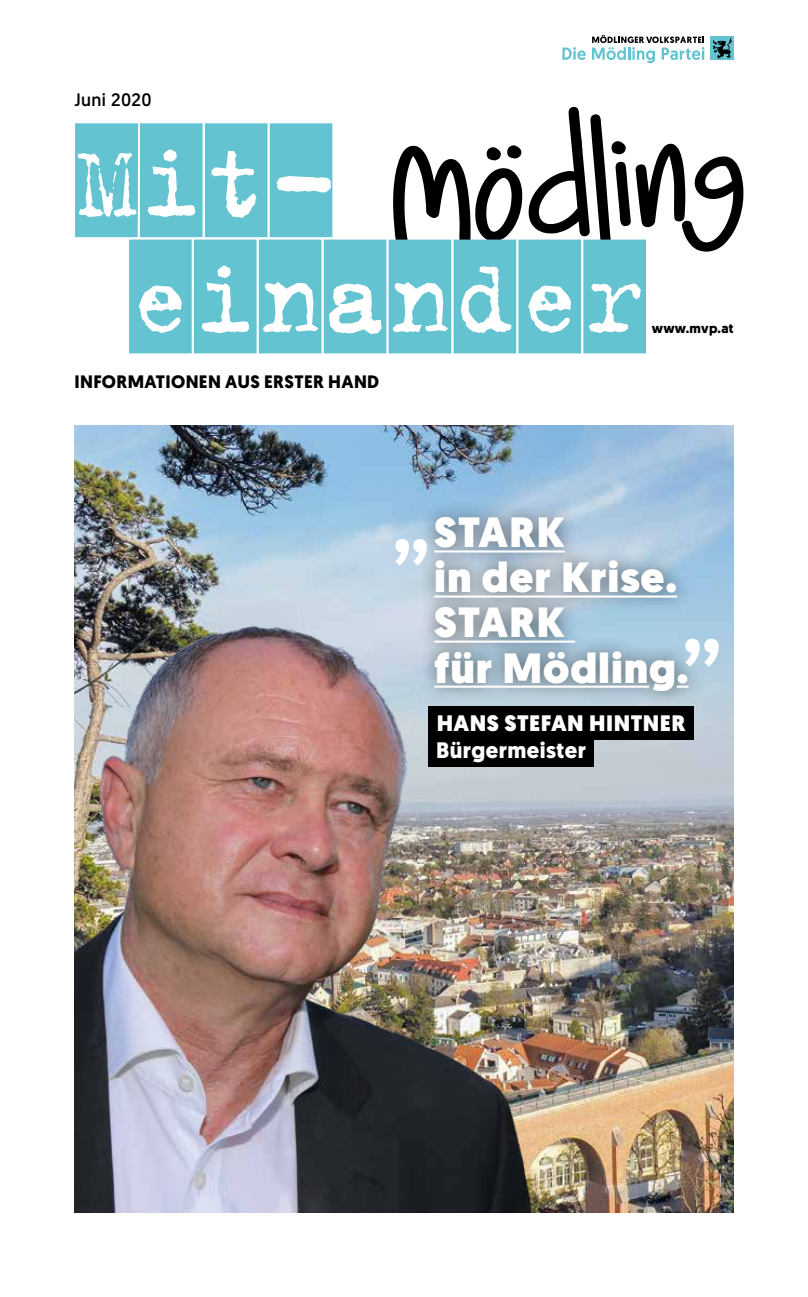
<style>
.page{position:relative;width:808px;height:1297px;background:#fff}
.page>*{position:absolute;margin:0;border:0;box-sizing:border-box;transform-origin:0 0}
.t1{font:900 42.3px/45px "Geomanist";letter-spacing:.02em;color:#fff}
.t2{font:900 22.35px "Geomanist";letter-spacing:.02em;color:#fff}
.t3{font:700 22.35px "Geomanist";letter-spacing:.02em;color:#fff}
.t4{font:700 18px "Geomanist";letter-spacing:.02em;color:#000}
.t5{font:18px "Geomanist";letter-spacing:.02em;color:#000}
.t6{font:700 13.5px "Geomanist";letter-spacing:.02em;color:#000}
</style>
<div class="page">
<svg style="left:393px;top:114px;width:350px;height:138px"></svg>
<svg style="left:486px;top:145px;width:35px;height:15px"></svg>
<svg style="left:568px;top:107px;width:14px;height:44px"></svg>
<svg style="left:611px;top:141px;width:15px;height:13px"></svg>
<svg style="left:129px;top:240px;width:517px;height:113px;fill:#63c3d1"></svg>
<svg style="left:75px;top:123px;width:257px;height:114px;background:#7cccd8"></svg>
<svg style="left:562px;top:47px;width:24px;height:13px"></svg>
<svg style="left:592px;top:35px;width:112px;height:28px"></svg>
<div style="left:710px;top:37px;width:23px;height:23px;background:#63c3d1"></div>
<svg style="left:713px;top:38px;width:19px;height:21px"></svg>
<img style="left:74px;top:425px;width:659px;height:120px">
<img style="left:74px;top:545px;width:659px;height:667px">
<svg style="left:704px;top:639px;width:15px;height:28px"></svg>
<div style="left:418px;top:500px;width:286px;height:208px;background:#000;opacity:.5"></div>
<hr style="left:434px;top:550px;width:131px;height:3px;background:#fff">
<hr style="left:434px;top:595px;width:243px;height:3px;background:#fff">
<hr style="left:434px;top:640px;width:141px;height:3px;background:#fff">
<hr style="left:434px;top:686px;width:215px;height:2px;background:#fff">
<svg style="left:677px;top:686px;width:11px;height:2px"></svg>
<svg style="left:395px;top:539px;width:32px;height:27px"></svg>
<div style="left:428px;top:733px;width:166px;height:33px;background:#000"></div>
<div style="left:428px;top:706px;width:266px;height:33px;background:#000"></div>
<p class="t5" style="left:74px;top:88px;width:79px">Juni 2020</p>
<p class="t4" style="left:74px;top:370px;width:306px">INFORMATIONEN AUS ERSTER HAND</p>
<p class="t6" style="left:652px;top:319px;width:83px">www.mvp.at</p>
<p class="t1" style="left:434px;top:510px;width:256px">STARK<br>in der Krise.<br>STARK<br>für Mödling.</p>
<p class="t2" style="left:437px;top:708px;width:250px">HANS STEFAN HINTNER</p>
<p class="t3" style="left:436px;top:735px;width:151px">Bürgermeister</p>
</div>
